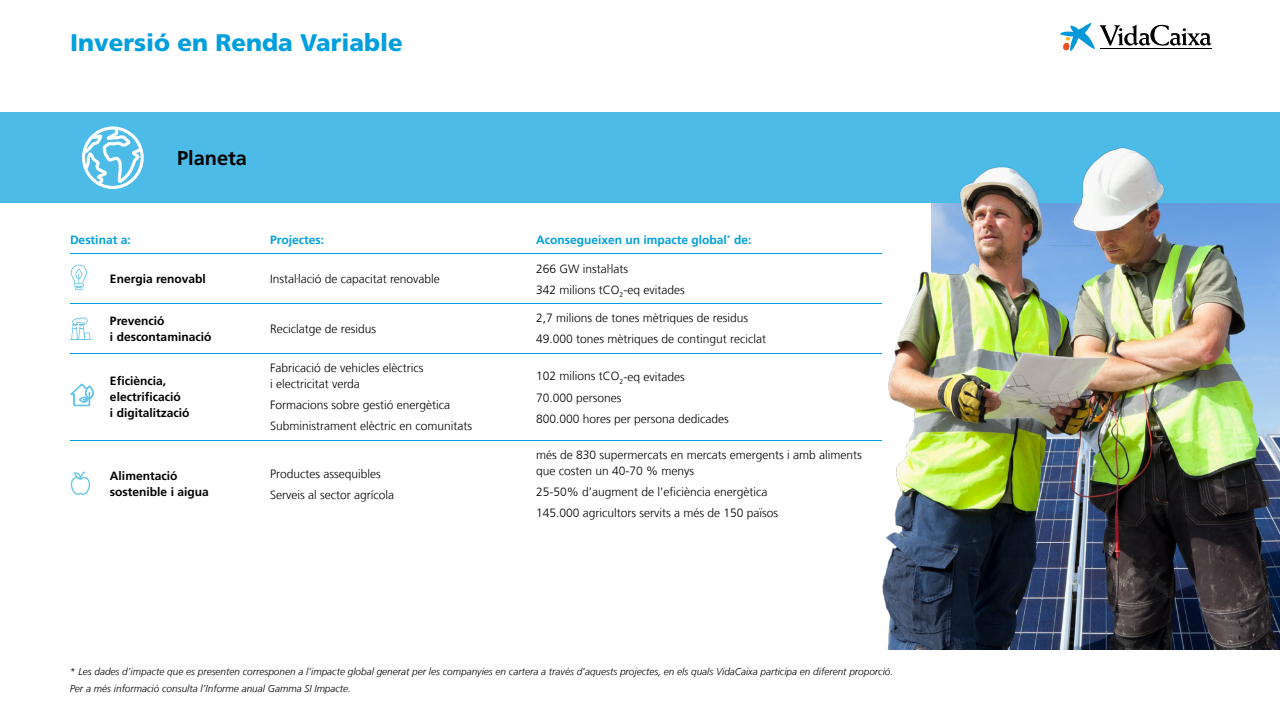
<style>
.page{position:relative;width:1280px;height:720px;background:#fff}
.page>*{position:absolute;margin:0;border:0;box-sizing:border-box;transform-origin:0 0}
.t1{font:900 24px "La Caixa Frutiger";color:#009fde}
.t2{font:700 20px "La Caixa Frutiger";color:#000}
.t3{font:300 12px/21px "La Caixa Frutiger";color:#000}
.t4{font:700 12px/16px "La Caixa Frutiger";color:#000}
.t5{font:700 12px "La Caixa Frutiger";color:#009fde}
.t6{font:italic 300 10px/17px "La Caixa Frutiger";color:#000}
</style>
<div class="page">
<svg style="left:1060px;top:23px;width:152px;height:28px"></svg>
<hr style="left:1100px;top:48px;width:112px;height:1px;background:#000">
<hr style="left:70px;top:253px;width:200px;height:1px;background:#009fde">
<hr style="left:270px;top:253px;width:266px;height:1px;background:#009fde">
<hr style="left:536px;top:253px;width:346px;height:1px;background:#009fde">
<hr style="left:70px;top:303px;width:200px;height:1px;background:#009fde">
<hr style="left:270px;top:303px;width:266px;height:1px;background:#009fde">
<hr style="left:536px;top:303px;width:346px;height:1px;background:#009fde">
<hr style="left:70px;top:353px;width:200px;height:1px;background:#009fde">
<hr style="left:270px;top:353px;width:266px;height:1px;background:#009fde">
<hr style="left:536px;top:353px;width:346px;height:1px;background:#009fde">
<hr style="left:70px;top:440px;width:200px;height:1px;background:#009fde">
<hr style="left:270px;top:440px;width:266px;height:1px;background:#009fde">
<hr style="left:536px;top:440px;width:346px;height:1px;background:#009fde">
<svg style="left:71px;top:471px;width:19px;height:24px"></svg>
<svg style="left:70px;top:317px;width:22px;height:23px"></svg>
<svg style="left:71px;top:265px;width:16px;height:25px"></svg>
<svg style="left:71px;top:384px;width:23px;height:22px"></svg>
<div style="left:0;top:112px;width:1280px;height:91px;background:#4dbbe7"></div>
<svg style="left:82px;top:126px;width:62px;height:63px"></svg>
<img style="left:882px;top:147px;width:398px;height:503px">
<h1 class="t1" style="left:70px;top:28px;width:334px">Inversió en Renda Variable</h1>
<h2 class="t2" style="left:177px;top:147px;width:72px">Planeta</h2>
<p class="t5" style="left:70px;top:232px;width:62px">Destinat a:</p>
<p class="t5" style="left:270px;top:232px;width:55px">Projectes:</p>
<p class="t5" style="left:536px;top:232px;width:217px">Aconsegueixen un impacte global<sup>*</sup> de:</p>
<p class="t4" style="left:110px;top:271px;width:97px">Energia renovabl</p>
<p class="t3" style="left:270px;top:268px;width:171px">Instal·lació de capacitat renovable</p>
<p class="t3" style="left:536px;top:258px;width:150px">266 GW instal·lats<br>342 milions tCO<sub>2</sub>-eq evitades</p>
<p class="t4" style="left:110px;top:313px;width:103px">Prevenció<br>i descontaminació</p>
<p class="t3" style="left:270px;top:318px;width:107px">Reciclatge de residus</p>
<p class="t3" style="left:536px;top:308px;width:231px">2,7 milions de tones mètriques de residus<br>49.000 tones mètriques de contingut reciclat</p>
<p class="t4" style="left:110px;top:373px;width:81px">Eficiència, electrificació<br>i digitalització</p>
<p class="t3" style="left:270px;top:360px;width:155px;line-height:16px">Fabricació de vehicles elèctrics i electricitat verda</p>
<p class="t3" style="left:270px;top:395px;width:203px">Formacions sobre gestió energètica<br>Subministrament elèctric en comunitats</p>
<p class="t3" style="left:536px;top:366px;width:194px">102 milions tCO<sub>2</sub>-eq evitades<br>70.000 persones<br>800.000 hores per persona dedicades</p>
<p class="t4" style="left:110px;top:468px;width:100px">Alimentació sostenible i aigua</p>
<p class="t3" style="left:270px;top:463px;width:125px">Productes assequibles<br>Serveis al sector agrícola</p>
<p class="t3" style="left:536px;top:447px;width:327px;line-height:16px">més de 830 supermercats en mercats emergents i amb aliments que costen un 40-70 % menys</p>
<p class="t3" style="left:536px;top:482px;width:244px">25-50% d’augment de l’eficiència energètica<br>145.000 agricultors servits a més de 150 països</p>
<p class="t6" style="left:70px;top:663px;width:825px">* Les dades d’impacte que es presenten corresponen a l’impacte global generat per les companyies en cartera a través d’aquests projectes, en els quals VidaCaixa participa en diferent proporció.<br>Per a més informació consulta l’Informe anual Gamma SI Impacte.</p>
</div>
